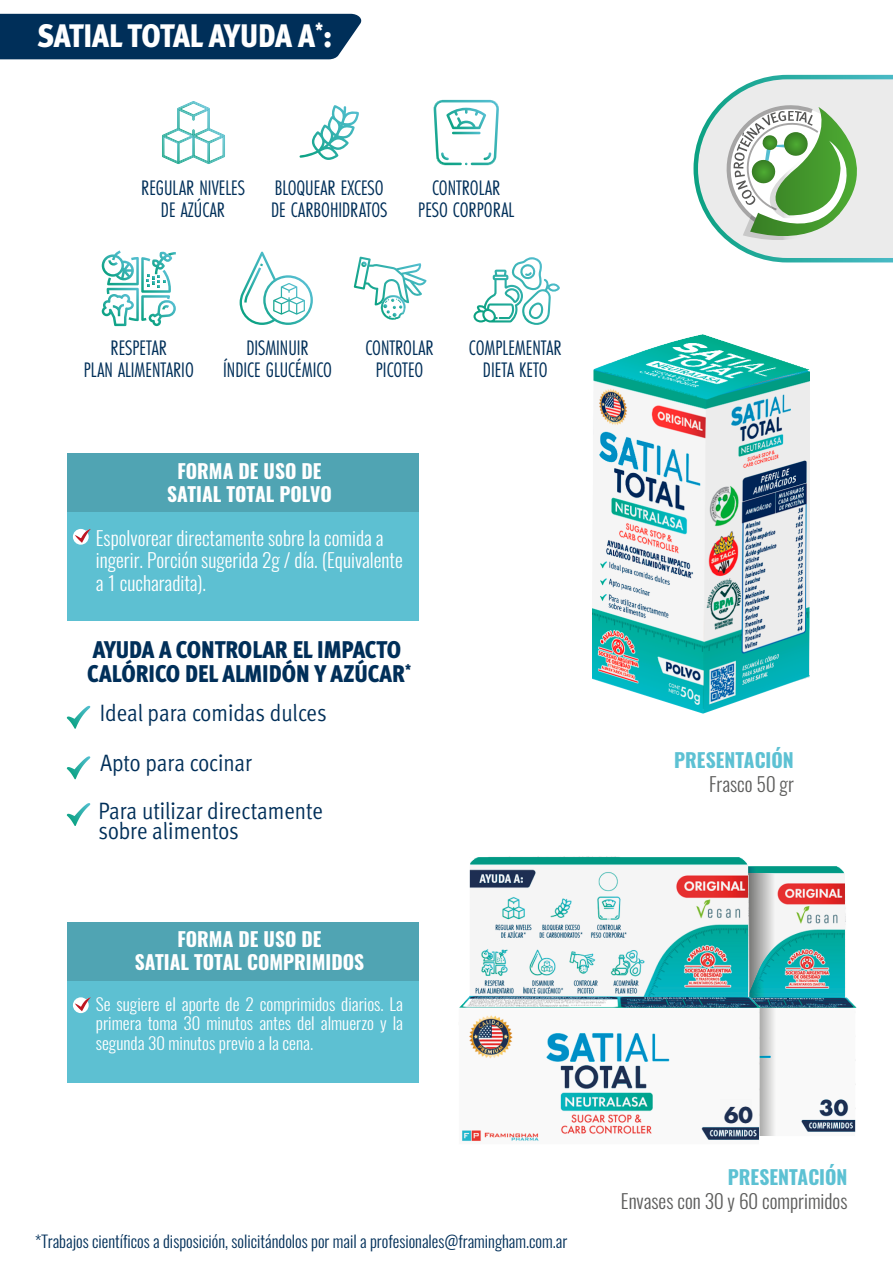
<style>
.page{position:relative;width:893px;height:1263px;background:#fff}
.page>*{position:absolute;margin:0;border:0;box-sizing:border-box;transform-origin:0 0}
.t1{font:900 condensed 32.55px "Meta Pro";letter-spacing:-.01em;color:#fff}
.t2{font:900 condensed 24.15px/24.2px "Meta Pro";color:#002f59}
.t3{font:700 24.15px "Futura PT";color:#1d2f52}
.t4{font:23.7px/20.7px "Meta Pro Cond Norm";color:#002f59}
.t5{font:21.75px/21.8px "Futura PT Cond";color:#002f59;text-align:center}
.t6{font:300 19.5px/22.5px "Oswald";color:#fff}
.t7{font:700 19.5px/23.4px "Oswald";color:#fff;text-align:center}
.t8{font:300 19.5px "Oswald";color:#5c5c5b}
.t9{font:700 19.5px "Oswald";color:#5dc1d3}
.t10{font:300 16.8px/19.5px "Oswald";color:#fff;text-align:justify}
.t11{font:300 16.5px "Oswald";color:#002f59}
</style>
<div class="page">
<img style="left:778px;top:866px;width:79px;height:266px">
<img style="left:459px;top:856px;width:319px;height:285px">
<div style="left:720px;top:1099px;width:31px;height:26px;background:#f7f7f7"></div>
<svg style="left:102px;top:250px;width:74px;height:76px"></svg>
<svg style="left:240px;top:252px;width:73px;height:73px"></svg>
<svg style="left:354px;top:257px;width:72px;height:63px"></svg>
<svg style="left:473px;top:257px;width:87px;height:68px"></svg>
<svg style="left:299px;top:105px;width:60px;height:55px"></svg>
<svg style="left:162px;top:101px;width:63px;height:63px"></svg>
<svg style="left:434px;top:100px;width:65px;height:65px"></svg>
<div style="left:0;top:14px;width:362px;height:45px;background:#002f59"></div>
<svg style="left:693px;top:74px;width:200px;height:189px"></svg>
<div style="left:67px;top:505px;width:351px;height:116px;background:#5dc0d2"></div>
<div style="left:67px;top:966px;width:351px;height:116px;background:#5dc0d2"></div>
<img style="left:592px;top:335px;width:218px;height:379px">
<div style="left:67px;top:454px;width:351px;height:58px;background:#50a4b3"></div>
<svg style="left:73px;top:529px;width:16px;height:16px"></svg>
<svg style="left:75px;top:529px;width:16px;height:14px"></svg>
<svg style="left:67px;top:706px;width:23px;height:23px"></svg>
<svg style="left:67px;top:756px;width:23px;height:23px"></svg>
<svg style="left:67px;top:803px;width:23px;height:23px"></svg>
<div style="left:67px;top:922px;width:351px;height:58px;background:#50a4b3"></div>
<svg style="left:73px;top:997px;width:16px;height:16px"></svg>
<svg style="left:75px;top:997px;width:16px;height:14px"></svg>
<h1 class="t1" style="left:37px;top:10px;width:297px">SATIAL TOTAL AYUDA A<sup>*</sup>:</h1>
<p class="t5" style="left:141px;top:177px;width:105px">REGULAR NIVELES<br>DE AZÚCAR</p>
<p class="t5" style="left:271px;top:177px;width:118px;text-align:left">BLOQUEAR EXCESO<br>DE CARBOHIDRATOS</p>
<p class="t5" style="left:418px;top:177px;width:98px">CONTROLAR<br>PESO CORPORAL</p>
<p class="t5" style="left:84px;top:337px;width:112px">RESPETAR<br>PLAN ALIMENTARIO</p>
<p class="t5" style="left:223px;top:337px;width:110px">DISMINUIR<br>ÍNDICE GLUCÉMICO</p>
<p class="t5" style="left:365px;top:337px;width:70px">CONTROLAR<br>PICOTEO</p>
<p class="t5" style="left:469px;top:337px;width:94px">COMPLEMENTAR<br>DIETA KETO</p>
<p class="t7" style="left:167px;top:460px;width:166px">FORMA DE USO DE<br>SATIAL TOTAL POLVO</p>
<p class="t6" style="left:96px;top:526px;width:308px">Espolvorear directamente sobre la comida a ingerir. Porción sugerida 2g / día. (Equivalente a 1 cucharadita).</p>
<p class="t2" style="left:87px;top:637px;width:325px">AYUDA A CONTROLAR EL IMPACTO<br>CALÓRICO DEL ALMIDÓN Y AZÚCAR<sup>*</sup></p>
<p class="t4" style="left:100px;top:701px;width:228px">Ideal para comidas dulces</p>
<p class="t4" style="left:100px;top:751px;width:153px">Apto para cocinar</p>
<p class="t4" style="left:98px;top:798px;width:226px">Para utilizar directamente sobre alimentos</p>
<p class="t7" style="left:135px;top:928px;width:231px">FORMA DE USO DE<br>SATIAL TOTAL COMPRIMIDOS</p>
<p class="t10" style="left:96px;top:994px;width:309px">Se sugiere el aporte de 2 comprimidos diarios. La primera toma 30 minutos antes del almuerzo y la segunda 30 minutos previo a la cena.</p>
<p class="t11" style="left:35px;top:1230px;width:533px">*Trabajos científicos a disposición, solicitándolos por mail a profesionales@framingham.com.ar</p>
<p class="t9" style="left:674px;top:747px;width:121px">PRESENTACIÓN</p>
<p class="t8" style="left:709px;top:771px;width:86px">Frasco 50 gr</p>
<p class="t3" style="left:724px;top:1099px;width:30px">60</p>
<p class="t9" style="left:728px;top:1163px;width:121px">PRESENTACIÓN</p>
<p class="t8" style="left:621px;top:1188px;width:228px">Envases con 30 y 60 comprimidos</p>
</div>
